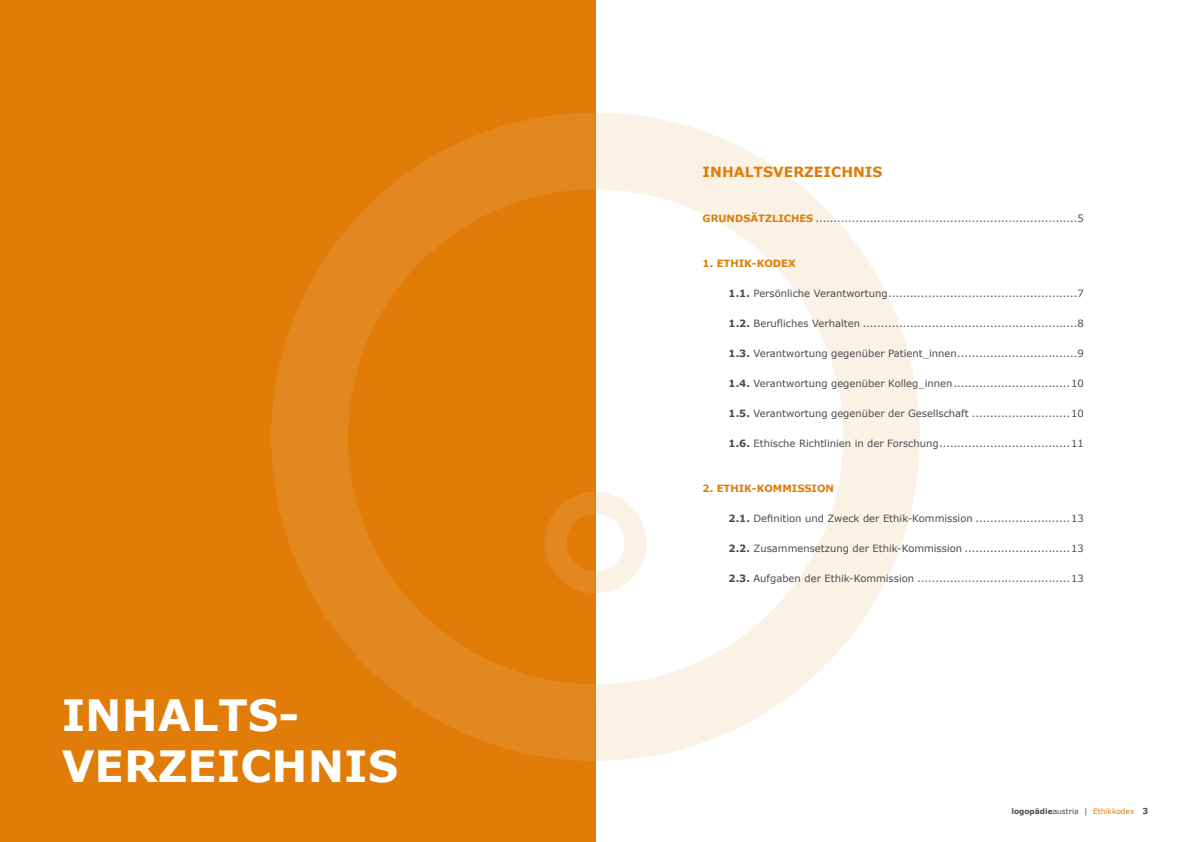
<style>
.page{position:relative;width:1191px;height:842px;background:#fff}
.page>*{position:absolute;margin:0;border:0;box-sizing:border-box;transform-origin:0 0}
.t1{font:700 43.1px/51.7px "Verdana";color:#fff}
.t2{font:700 14px "Verdana";color:#e07c07}
.t3{font:10px "Verdana";color:#4b4b4d}
.t4{font:700 10px "Verdana";color:#e07c07}
.t5{font:7.5px "Verdana";color:#e07c07}
.s1{font-weight:700;color:#e07c07}
.s2{font-weight:700}
.s3{font-weight:700;color:#4b4b4d}
.s4{color:#4b4b4d}
.s5{font-size:8px;color:#4b4b4d}
.s6{font-weight:700;font-size:8.2px;color:#4b4b4d}
</style>
<div class="page">
<div style="left:0;top:0;width:595px;height:842px;background:#e07c07"></div>
<svg style="left:271px;top:113px;width:323px;height:648px"></svg>
<svg style="left:594px;top:112px;width:326px;height:650px"></svg>
<svg style="left:533px;top:481px;width:124px;height:123px"></svg>
<h1 class="t1" style="left:62px;top:690px;width:338px">INHALTS-<br>VERZEICHNIS</h1>
<h2 class="t2" style="left:702px;top:162px;width:181px">INHALTSVERZEICHNIS</h2>
<p class="t3" style="left:702px;top:212px;width:383px"><span class="s1">GRUNDSÄTZLICHES</span> ........................................................................5</p>
<p class="t4" style="left:702px;top:256px;width:95px">1. ETHIK-KODEX</p>
<p class="t3" style="left:728px;top:287px;width:357px"><span class="s2">1.1.</span> Persönliche Verantwortung....................................................7</p>
<p class="t3" style="left:728px;top:317px;width:357px"><span class="s2">1.2.</span> Berufliches Verhalten ...........................................................8</p>
<p class="t3" style="left:728px;top:347px;width:357px"><span class="s2">1.3.</span> Verantwortung gegenüber Patient_innen.................................9</p>
<p class="t3" style="left:728px;top:377px;width:357px"><span class="s2">1.4.</span> Verantwortung gegenüber Kolleg_innen................................10</p>
<p class="t3" style="left:728px;top:407px;width:357px"><span class="s2">1.5.</span> Verantwortung gegenüber der Gesellschaft ...........................10</p>
<p class="t3" style="left:728px;top:437px;width:357px"><span class="s2">1.6.</span> Ethische Richtlinien in der Forschung....................................11</p>
<p class="t4" style="left:702px;top:481px;width:133px">2. ETHIK-KOMMISSION</p>
<p class="t3" style="left:728px;top:512px;width:357px"><span class="s2">2.1.</span> Definition und Zweck der Ethik-Kommission ..........................13</p>
<p class="t3" style="left:728px;top:542px;width:357px"><span class="s2">2.2.</span> Zusammensetzung der Ethik-Kommission .............................13</p>
<p class="t3" style="left:728px;top:572px;width:357px"><span class="s2">2.3.</span> Aufgaben der Ethik-Kommission ..........................................13</p>
<p class="t5" style="left:1011px;top:807px;width:138px"><span class="s3">logopädie</span><span class="s4">austria</span> <span class="s5">|</span> Ethikkodex <span class="s6">3</span></p>
</div>
